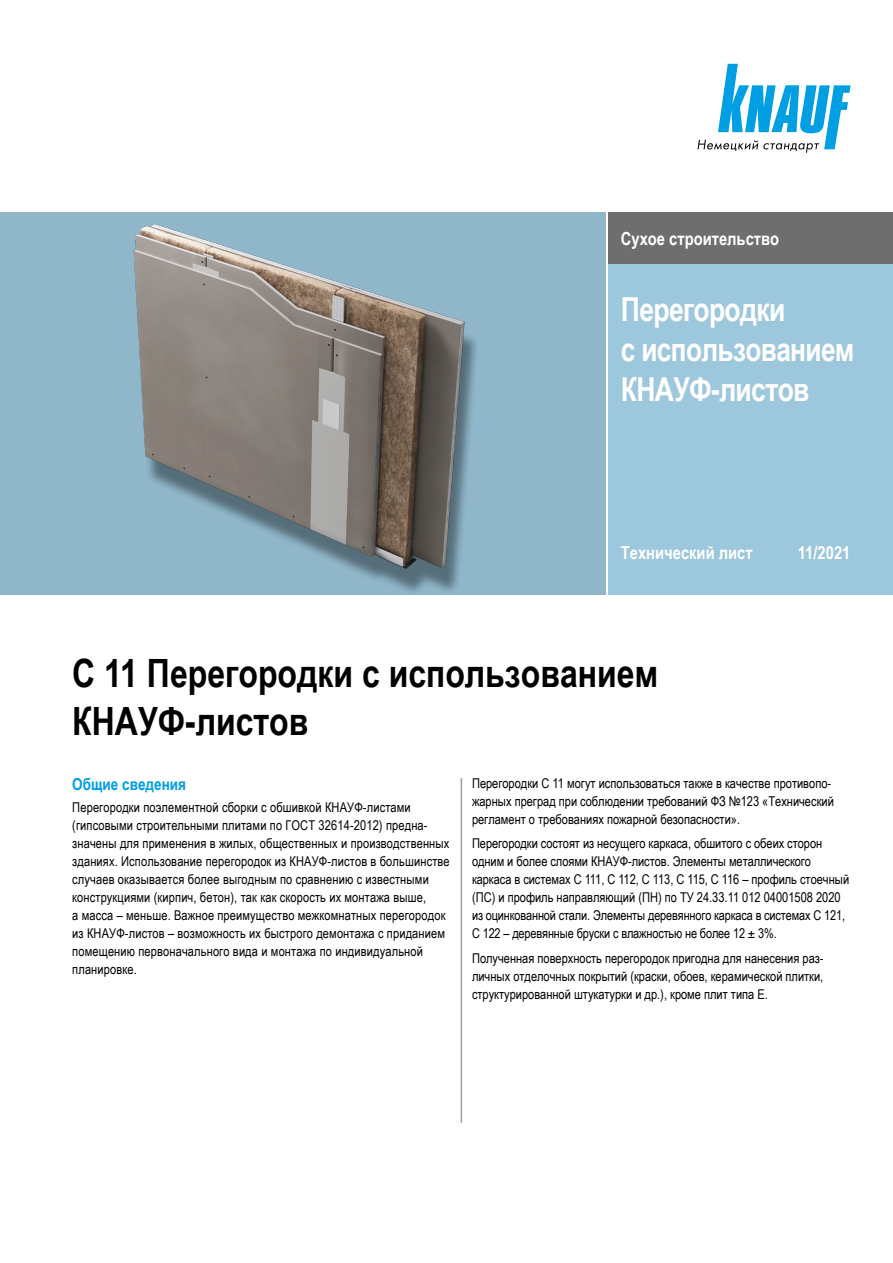
<style>
.page{position:relative;width:893px;height:1263px;background:#fff}
.page>*{position:absolute;margin:0;border:0;box-sizing:border-box;transform-origin:0 0}
.t1{font:700 39px/48px "Arial Narrow";color:#000}
.t2{font:700 33px/39.6px "Arial Narrow";letter-spacing:-.02em;color:#fff}
.t3{font:700 18px "Arial Narrow";color:#fff}
.t4{font:700 16.5px "Arial Narrow";color:#009ee3}
.t5{font:13.5px/18px "Arial Narrow";letter-spacing:.01em;color:#000}
</style>
<div class="page">
<div style="left:608px;top:213px;width:285px;height:382px;background:#9cc7dd"></div>
<div style="left:608px;top:213px;width:285px;height:51px;background:#6e6e6e"></div>
<svg style="left:697px;top:64px;width:153px;height:89px"></svg>
<div style="left:0;top:213px;width:606px;height:382px;background:#8fb6c9"></div>
<div style="left:134px;top:237px;width:345px;height:358px;background:#000;opacity:.4"></div>
<img style="left:133px;top:224px;width:336px;height:349px">
<hr style="left:461px;top:778px;width:1px;height:345px;background:#9c9c9d">
<h3 class="t3" style="left:621px;top:225px;width:160px">Сухое строительство</h3>
<h2 class="t2" style="left:621px;top:288px;width:235px">Перегородки<br>с использованием<br>КНАУФ-листов</h2>
<h3 class="t3" style="left:621px;top:539px;width:133px">Технический лист</h3>
<h3 class="t3" style="left:798px;top:539px;width:54px">11/2021</h3>
<h1 class="t1" style="left:72px;top:647px;width:587px">C 11 Перегородки с использованием<br>КНАУФ-листов</h1>
<p class="t4" style="left:72px;top:772px;width:115px">Общие сведения</p>
<p class="t5" style="left:72px;top:798px;width:379px">Перегородки поэлементной сборки с обшивкой КНАУФ-листами (гипсовыми строительными плитами по ГОСТ 32614-2012) предна&shy;значены для применения в жилых, общественных и производственных зданиях. Использование перегородок из КНАУФ-листов в большинстве случаев оказывается более выгодным по сравнению с известными конструкциями (кирпич, бетон), так как скорость их монтажа выше,<br>а масса – меньше. Важное преимущество межкомнатных перегородок из КНАУФ-листов – возможность их быстрого демонтажа с приданием помещению первоначального вида и монтажа по индивидуальной планировке.</p>
<p class="t5" style="left:472px;top:773px;width:363px">Перегородки С 11 могут использоваться также в качестве противопо&shy;жарных преград при соблюдении требований ФЗ №123 «Технический регламент о требованиях пожарной безопасности».</p>
<p class="t5" style="left:472px;top:834px;width:379px">Перегородки состоят из несущего каркаса, обшитого с обеих сторон одним и более слоями КНАУФ-листов. Элементы металлического каркаса в системах C 111, С 112, С 113, С 115, С 116 – профиль стоечный (ПС) и профиль направляющий (ПН) по ТУ 24.33.11 012 04001508 2020 из оцинкованной стали. Элементы деревянного каркаса в системах С 121, С 122 – деревянные бруски с влажностью не более 12 ± 3%.</p>
<p class="t5" style="left:472px;top:948px;width:353px;text-align:justify">Полученная поверхность перегородок пригодна для нанесения раз&shy;личных отделочных покрытий (краски, обоев, керамической плитки, структурированной штукатурки и др.), кроме плит типа Е.</p>
</div>
